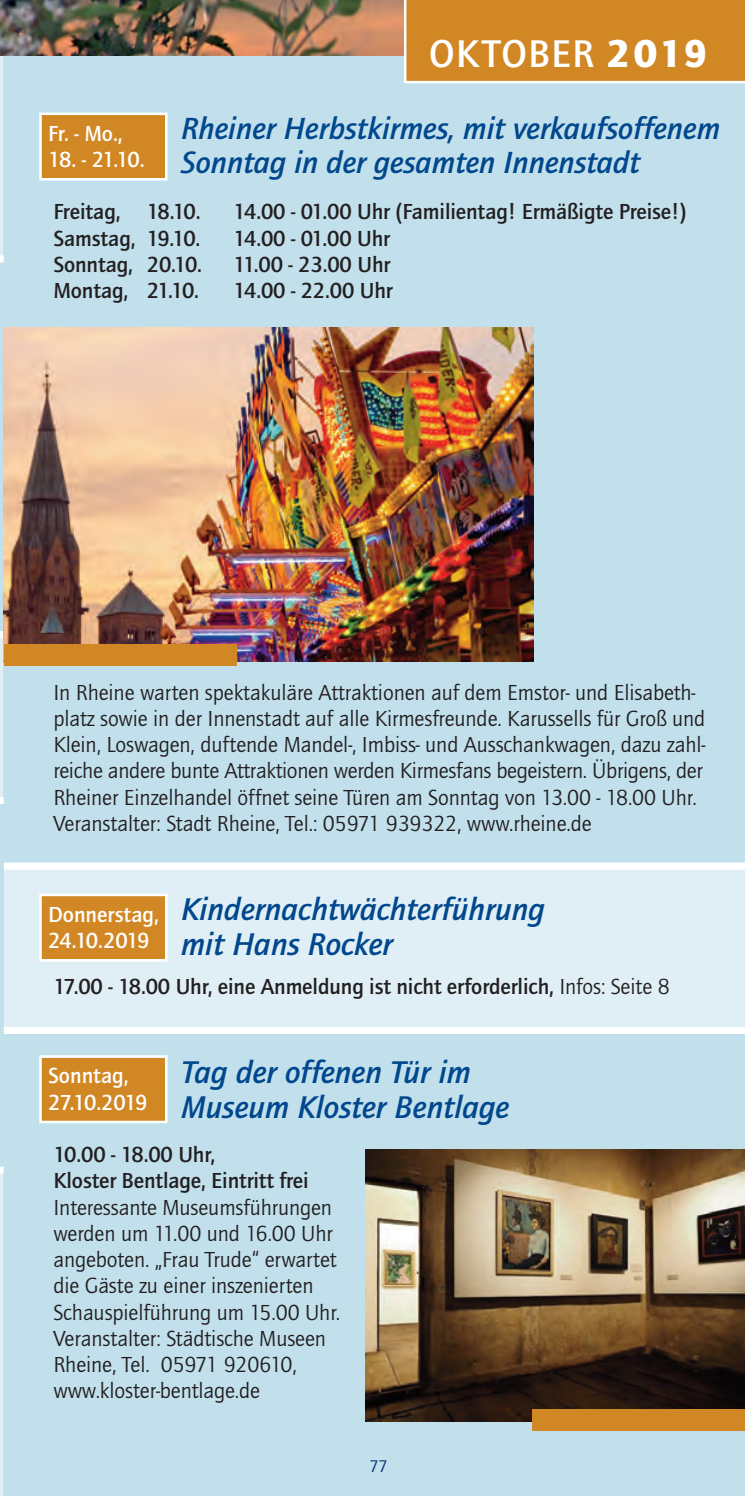
<style>
.page{position:relative;width:745px;height:1496px;background:#fff}
.page>*{position:absolute;margin:0;border:0;box-sizing:border-box;transform-origin:0 0}
.t1{font:500 40px "Quay Sans ITC Com";letter-spacing:.03em;color:#fff}
.t2{font:italic 500 32.5px/35px "Quay Sans ITC Com";color:#01478d}
.t3{font:italic 500 31.75px/34.2px "Quay Sans ITC Com";color:#01478d}
.t4{font:22.5px/26.2px "Quay Sans ITC Com";letter-spacing:-.005em;color:#231f20}
.t5{font:500 22.5px/26.2px "Quay Sans ITC Com";letter-spacing:-.005em;color:#231f20}
.t6{font:500 22.5px/26.2px "Quay Sans ITC Com";color:#fff}
.t7{font:17.5px "Quay Sans ITC Com";color:#01316d}
.s1{font-weight:900}
.s2{font-weight:400}
</style>
<div class="page">
<div style="left:0;top:6px;width:744px;height:1490px;background:#dfeff5"></div>
<svg style="left:0;top:263px;width:4px;height:368px"></svg>
<div style="left:4px;top:33px;width:740px;height:832px;background:#c1e0ec"></div>
<div style="left:4px;top:1031px;width:740px;height:465px;background:#c1e0ec"></div>
<hr style="left:0;top:801px;width:4px;height:367px;background:#c1e0ec">
<svg style="left:0;top:255px;width:4px;height:7px"></svg>
<svg style="left:0;top:631px;width:4px;height:7px"></svg>
<svg style="left:0;top:797px;width:4px;height:7px"></svg>
<div style="left:4px;top:862px;width:740px;height:7px;background:#fff"></div>
<div style="left:4px;top:1027px;width:740px;height:7px;background:#fff"></div>
<svg style="left:0;top:1166px;width:4px;height:8px"></svg>
<img style="left:0;top:0;width:403px;height:56px">
<div style="left:42px;top:115px;width:123px;height:63px;background:#d18723"></div>
<div style="left:39px;top:113px;width:128px;height:68px;border:2px solid #fff"></div>
<div style="left:42px;top:896px;width:123px;height:63px;background:#d18723"></div>
<div style="left:39px;top:894px;width:128px;height:68px;border:2px solid #fff"></div>
<div style="left:42px;top:1058px;width:123px;height:63px;background:#d18723"></div>
<div style="left:39px;top:1055px;width:128px;height:68px;border:2px solid #fff"></div>
<img style="left:4px;top:327px;width:529px;height:335px">
<img style="left:365px;top:1150px;width:379px;height:271px">
<div style="left:4px;top:644px;width:232px;height:21px;background:#d18723"></div>
<div style="left:532px;top:1409px;width:212px;height:22px;background:#d18723"></div>
<svg style="left:0;top:0;width:5px;height:7px"></svg>
<div style="left:403px;top:0;width:342px;height:83px;background:#d18723"></div>
<h1 class="t1" style="left:429px;top:30px;width:279px">OKTOBER <span class="s1">2019</span></h1>
<h3 class="t3" style="left:181px;top:111px;width:540px">Rheiner Herbstkirmes, mit verkaufsoffenem<br>Sonntag in der gesamten Innenstadt</h3>
<p class="t5" style="left:53px;top:198px;width:148px">Freitag, 18.10.</p>
<p class="t5" style="left:233px;top:198px;width:454px">14.00 - 01.00 Uhr (Familientag! Ermäßigte Preise!)</p>
<p class="t5" style="left:53px;top:225px;width:148px">Samstag, 19.10.</p>
<p class="t5" style="left:233px;top:225px;width:158px">14.00 - 01.00 Uhr</p>
<p class="t5" style="left:53px;top:251px;width:150px">Sonntag, 20.10.</p>
<p class="t5" style="left:233px;top:251px;width:158px">11.00 - 23.00 Uhr</p>
<p class="t5" style="left:53px;top:277px;width:147px">Montag, 21.10.</p>
<p class="t5" style="left:233px;top:277px;width:160px">14.00 - 22.00 Uhr</p>
<p class="t6" style="left:48px;top:120px;width:76px">Fr. - Mo.,</p>
<p class="t6" style="left:48px;top:146px;width:98px">18. - 21.10.</p>
<p class="t4" style="left:53px;top:679px;width:653px">In Rheine warten spektakuläre Attraktionen auf dem Emstor- und Elisabeth&shy;platz sowie in der Innenstadt auf alle Kirmesfreunde. Karussells für Groß und Klein, Loswagen, duftende Mandel-, Imbiss- und Ausschankwagen, dazu zahl&shy;reiche andere bunte Attraktionen werden Kirmesfans begeistern. Übrigens, der Rheiner Einzelhandel öffnet seine Türen am Sonntag von 13.00 - 18.00 Uhr.<br>Veranstalter: Stadt Rheine, Tel.: 05971 939322, www.rheine.de</p>
<p class="t6" style="left:48px;top:901px;width:112px">Donnerstag,<br>24.10.2019</p>
<h2 class="t2" style="left:181px;top:892px;width:365px">Kindernachtwächterführung mit Hans Rocker</h2>
<p class="t5" style="left:53px;top:973px;width:617px">17.00 - 18.00 Uhr, eine Anmeldung ist nicht erforderlich, <span class="s2">Infos: Seite 8</span></p>
<p class="t6" style="left:48px;top:1062px;width:101px">Sonntag,<br>27.10.2019</p>
<h2 class="t2" style="left:181px;top:1054px;width:329px">Tag der offenen Tür im<br>Museum Kloster Bentlage</h2>
<p class="t5" style="left:53px;top:1141px;width:256px">10.00 - 18.00 Uhr,<br>Kloster Bentlage, Eintritt frei</p>
<p class="t4" style="left:53px;top:1194px;width:288px">Interessante Museumsführungen werden um 11.00 und 16.00 Uhr angeboten. „Frau Trude“ erwartet die Gäste zu einer inszenierten<br>Schauspielführung um 15.00 Uhr.<br>Veranstalter: Städtische Museen<br>Rheine, Tel. 05971 920610, www.kloster-bentlage.de</p>
<p class="t7" style="left:369px;top:1455px;width:20px">77</p>
</div>
